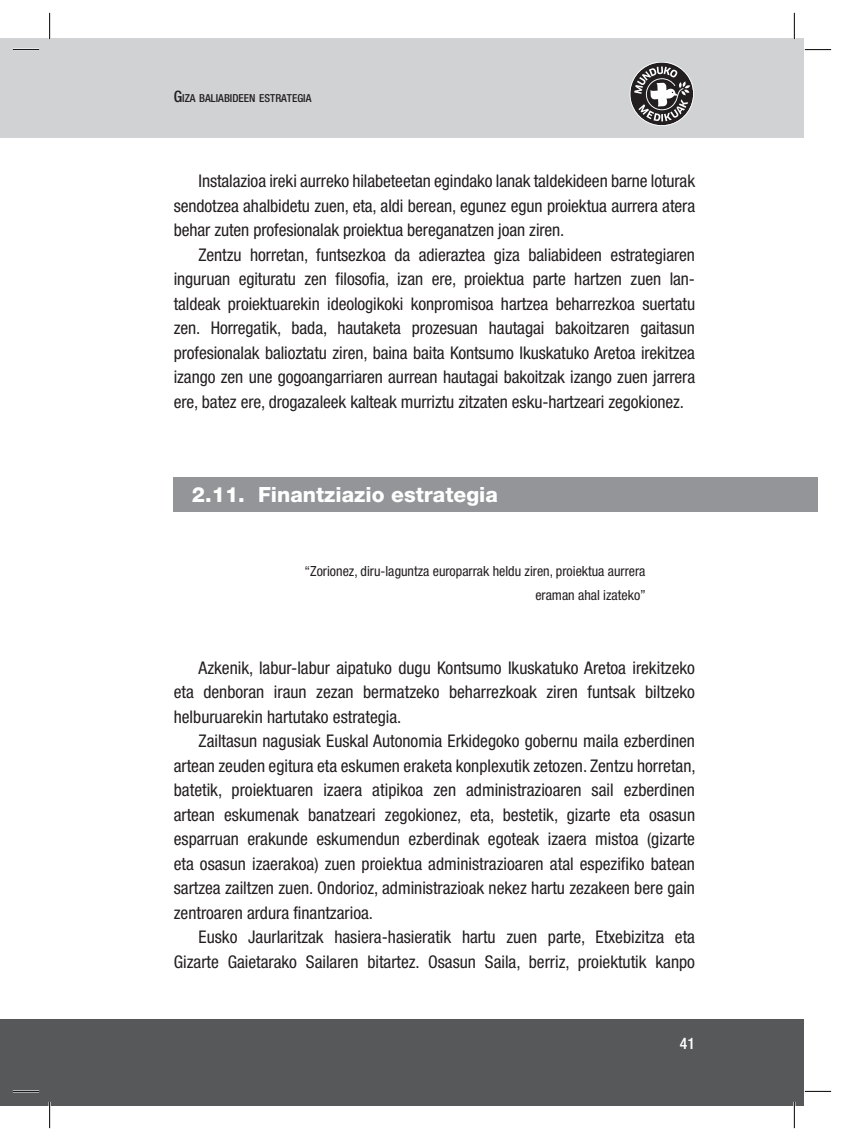
<style>
.page{position:relative;width:844px;height:1141px;background:#fff}
.page>*{position:absolute;margin:0;border:0;box-sizing:border-box;transform-origin:0 0}
.t1{font:800 21px "Helvetica Neue";color:#fff}
.t2{font:condensed 17.5px/24.5px "Helvetica Neue";color:#231f20;text-align:justify}
.t3{font:500 condensed 15.75px "Helvetica Neue";color:#fff}
.t4{font:condensed 14px/24.5px "Helvetica Neue";color:#231f20;text-align:right}
.t5{font:500 condensed 11.03px "Helvetica Neue";color:#231f20}
.s1{font-size:15.75px}
</style>
<div class="page">
<div style="left:0;top:39px;width:50px;height:99px;background:#d1d2d4"></div>
<div style="left:0;top:1019px;width:50px;height:86px;background:#57585a"></div>
<div style="left:50px;top:39px;width:754px;height:99px;background:#d1d2d4"></div>
<div style="left:50px;top:1019px;width:754px;height:86px;background:#57585a"></div>
<svg style="left:629px;top:62px;width:64px;height:64px"></svg>
<div style="left:174px;top:477px;width:643px;height:35px;background:#939598"></div>
<hr style="left:13px;top:49px;width:26px;height:2px;background:#fff">
<hr style="left:13px;top:1090px;width:26px;height:2px;background:#fff">
<hr style="left:49px;top:1102px;width:2px;height:26px;background:#fff">
<hr style="left:793px;top:1102px;width:2px;height:26px;background:#fff">
<svg style="left:13px;top:49px;width:26px;height:1px"></svg>
<svg style="left:804px;top:49px;width:26px;height:1px"></svg>
<svg style="left:13px;top:1091px;width:26px;height:1px"></svg>
<svg style="left:804px;top:1091px;width:26px;height:1px"></svg>
<svg style="left:49px;top:13px;width:1px;height:26px"></svg>
<svg style="left:49px;top:1102px;width:1px;height:26px"></svg>
<svg style="left:793px;top:13px;width:1px;height:26px"></svg>
<svg style="left:793px;top:1102px;width:1px;height:26px"></svg>
<p class="t5" style="left:174px;top:91px;width:139px"><span class="s1">G</span>IZA BALIABIDEEN ESTRATEGIA</p>
<p class="t2" style="left:174px;top:169px;width:522px;text-indent:25px">Instalazioa ireki aurreko hilabeteetan egindako lanak taldekideen barne loturak sendotzea ahalbidetu zuen, eta, aldi berean, egunez egun proiektua aurrera atera behar zuten profesionalak proiektua bereganatzen joan ziren.</p>
<p class="t2" style="left:174px;top:242px;width:522px;text-indent:25px">Zentzu horretan, funtsezkoa da adieraztea giza baliabideen estrategiaren inguruan egituratu zen filosofia, izan ere, proiektua parte hartzen zuen lan&shy;taldeak proiektuarekin ideologikoki konpromisoa hartzea beharrezkoa suertatu zen. Horregatik, bada, hautaketa prozesuan hautagai bakoitzaren gaitasun profesionalak balioztatu ziren, baina baita Kontsumo Ikuskatuko Aretoa irekitzea izango zen une gogoangarriaren aurrean hautagai bakoitzak izango zuen jarrera ere, batez ere, drogazaleek kalteak murriztu zitzaten esku-hartzeari zegokionez.</p>
<p class="t1" style="left:192px;top:482px;width:307px">2.11. Finantziazio estrategia</p>
<p class="t4" style="left:304px;top:559px;width:343px">“Zorionez, diru-laguntza europarrak heldu ziren, proiektua aurrera eraman ahal izateko”</p>
<p class="t2" style="left:174px;top:655px;width:522px;text-indent:25px">Azkenik, labur-labur aipatuko dugu Kontsumo Ikuskatuko Aretoa irekitzeko eta denboran iraun zezan bermatzeko beharrezkoak ziren funtsak biltzeko helburuarekin hartutako estrategia.</p>
<p class="t2" style="left:174px;top:729px;width:523px;text-indent:25px">Zailtasun nagusiak Euskal Autonomia Erkidegoko gobernu maila ezberdinen artean zeuden egitura eta eskumen eraketa konplexutik zetozen. Zentzu horretan, batetik, proiektuaren izaera atipikoa zen administrazioaren sail ezberdinen artean eskumenak banatzeari zegokionez, eta, bestetik, gizarte eta osasun esparruan erakunde eskumendun ezberdinak egoteak izaera mistoa (gizarte eta osasun izaerakoa) zuen proiektua administrazioaren atal espezifiko batean sartzea zailtzen zuen. Ondorioz, administrazioak nekez hartu zezakeen bere gain zentroaren ardura finantzarioa.</p>
<p class="t2" style="left:174px;top:925px;width:522px;text-align:right">Eusko Jaurlaritzak hasiera-hasieratik hartu zuen parte, Etxebizitza eta<br>Gizarte Gaietarako Sailaren bitartez. Osasun Saila, berriz, proiektutik kanpo</p>
<p class="t3" style="left:679px;top:1034px;width:17px">41</p>
</div>
